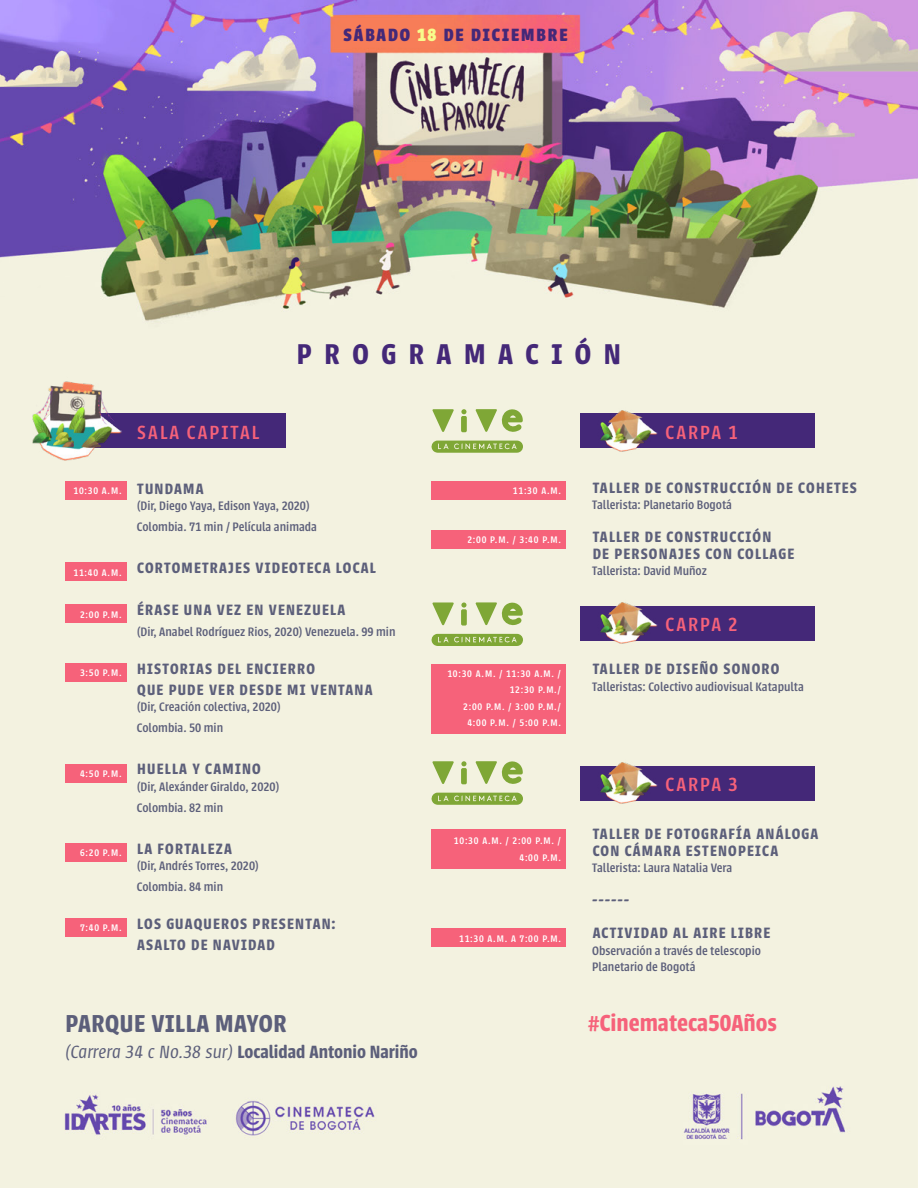
<style>
.page{position:relative;width:918px;height:1188px;background:#fff}
.page>*{position:absolute;margin:0;border:0;box-sizing:border-box;transform-origin:0 0}
.t1{font:600 31.5px "Urbana";letter-spacing:.4em;color:#442878}
.t2{font:600 27px "Urbana";letter-spacing:.025em;color:#5c5f7a}
.t3{font:600 25.5px "Urbana";color:#f6627a}
.t4{font:500 21px "Urbana";letter-spacing:.1em;color:#f6627a}
.t5{font:600 19.5px "Urbana";color:#5c5f7a}
.t6{font:700 19.5px "Urbana";letter-spacing:.1em;color:#442878}
.t7{font:600 16.5px/21px "Urbana";letter-spacing:.075em;color:#5c5f7a}
.t8{font:500 13.5px/21px "Urbana";color:#5c5f7a}
.t9{font:500 10.5px/16.5px "Urbana";letter-spacing:.075em;color:#fff;text-align:right}
.s1{color:#f7fc8c}
.s2{font-weight:300;font-style:italic}
</style>
<div class="page">
<img style="left:0;top:0;width:918px;height:1188px">
<div style="left:52px;top:414px;width:234px;height:34px;background:#442878"></div>
<div style="left:580px;top:414px;width:235px;height:34px;background:#442878"></div>
<div style="left:580px;top:606px;width:235px;height:35px;background:#442878"></div>
<div style="left:580px;top:766px;width:235px;height:35px;background:#442878"></div>
<div style="left:65px;top:481px;width:61px;height:19px;background:#f6627a"></div>
<div style="left:432px;top:481px;width:134px;height:19px;background:#f6627a"></div>
<div style="left:432px;top:530px;width:134px;height:19px;background:#f6627a"></div>
<div style="left:65px;top:563px;width:61px;height:18px;background:#f6627a"></div>
<div style="left:65px;top:605px;width:61px;height:18px;background:#f6627a"></div>
<div style="left:432px;top:665px;width:134px;height:69px;background:#f6627a"></div>
<div style="left:65px;top:663px;width:61px;height:18px;background:#f6627a"></div>
<div style="left:65px;top:764px;width:61px;height:19px;background:#f6627a"></div>
<div style="left:432px;top:829px;width:134px;height:39px;background:#f6627a"></div>
<div style="left:65px;top:843px;width:61px;height:19px;background:#f6627a"></div>
<div style="left:432px;top:929px;width:134px;height:18px;background:#f6627a"></div>
<div style="left:65px;top:918px;width:61px;height:19px;background:#f6627a"></div>
<img style="left:9px;top:353px;width:128px;height:128px">
<img style="left:585px;top:384px;width:81px;height:81px">
<img style="left:585px;top:576px;width:81px;height:81px">
<img style="left:585px;top:736px;width:81px;height:81px">
<svg style="left:432px;top:602px;width:22px;height:23px"></svg>
<svg style="left:475px;top:600px;width:48px;height:26px"></svg>
<svg style="left:461px;top:602px;width:6px;height:24px"></svg>
<svg style="left:431px;top:634px;width:92px;height:12px"></svg>
<svg style="left:432px;top:761px;width:22px;height:23px"></svg>
<svg style="left:475px;top:759px;width:48px;height:25px"></svg>
<svg style="left:461px;top:761px;width:6px;height:23px"></svg>
<svg style="left:431px;top:793px;width:92px;height:12px"></svg>
<svg style="left:432px;top:409px;width:22px;height:23px"></svg>
<svg style="left:475px;top:407px;width:48px;height:25px"></svg>
<svg style="left:461px;top:409px;width:6px;height:23px"></svg>
<svg style="left:431px;top:441px;width:92px;height:12px"></svg>
<h3 class="t6" style="left:344px;top:23px;width:225px">SÁBADO <span class="s1">18</span> DE DICIEMBRE</h3>
<h1 class="t1" style="left:297px;top:337px;width:326px">PROGRAMACIÓN</h1>
<h3 class="t4" style="left:137px;top:421px;width:124px">SALA CAPITAL</h3>
<h3 class="t4" style="left:666px;top:421px;width:74px">CARPA 1</h3>
<p class="t7" style="left:137px;top:478px;width:68px">TUNDAMA</p>
<p class="t8" style="left:137px;top:495px;width:182px">(Dir, Diego Yaya, Edison Yaya, 2020)<br>Colombia. 71 min / Película animada</p>
<p class="t7" style="left:137px;top:558px;width:240px">CORTOMETRAJES VIDEOTECA LOCAL</p>
<p class="t7" style="left:137px;top:600px;width:210px">ÉRASE UNA VEZ EN VENEZUELA</p>
<p class="t8" style="left:137px;top:621px;width:260px">(Dir, Anabel Rodríguez Rios, 2020) Venezuela. 99 min</p>
<p class="t7" style="left:137px;top:658px;width:237px">HISTORIAS DEL ENCIERRO<br>QUE PUDE VER DESDE MI VENTANA</p>
<p class="t8" style="left:137px;top:696px;width:146px">(Dir, Creación colectiva, 2020)<br>Colombia. 50 min</p>
<p class="t7" style="left:137px;top:759px;width:125px">HUELLA Y CAMINO</p>
<p class="t8" style="left:137px;top:776px;width:144px">(Dir, Alexánder Giraldo, 2020)<br>Colombia. 82 min</p>
<p class="t7" style="left:137px;top:838px;width:96px">LA FORTALEZA</p>
<p class="t8" style="left:137px;top:855px;width:124px">(Dir, Andrés Torres, 2020)<br>Colombia. 84 min</p>
<p class="t7" style="left:137px;top:913px;width:200px">LOS GUAQUEROS PRESENTAN:<br>ASALTO DE NAVIDAD</p>
<p class="t9" style="left:74px;top:483px;width:50px">10:30 A.M.</p>
<p class="t9" style="left:513px;top:483px;width:50px">11:30 A.M.</p>
<p class="t9" style="left:467px;top:532px;width:95px">2:00 P.M. / 3:40 P.M.</p>
<p class="t9" style="left:74px;top:564px;width:50px">11:40 A.M.</p>
<p class="t9" style="left:80px;top:606px;width:43px">2:00 P.M.</p>
<p class="t9" style="left:80px;top:665px;width:43px">3:50 P.M.</p>
<p class="t9" style="left:447px;top:665px;width:115px">10:30 A.M. / 11:30 A.M. /<br>12:30 P.M./<br>2:00 P.M. / 3:00 P.M./<br>4:00 P.M. / 5:00 P.M.</p>
<p class="t9" style="left:80px;top:766px;width:43px">4:50 P.M.</p>
<p class="t9" style="left:454px;top:833px;width:109px">10:30 A.M. / 2:00 P.M. /<br>4:00 P.M.</p>
<p class="t9" style="left:80px;top:845px;width:43px">6:20 P.M.</p>
<p class="t9" style="left:80px;top:920px;width:43px">7:40 P.M.</p>
<p class="t9" style="left:459px;top:930px;width:103px">11:30 A.M. A 7:00 P.M.</p>
<h2 class="t2" style="left:66px;top:1009px;width:223px">PARQUE VILLA MAYOR</h2>
<h3 class="t5" style="left:65px;top:1041px;width:354px"><span class="s2">(Carrera 34 c No.38 sur)</span> Localidad Antonio Nariño</h3>
<p class="t7" style="left:593px;top:477px;width:266px">TALLER DE CONSTRUCCIÓN DE COHETES</p>
<p class="t8" style="left:592px;top:495px;width:141px">Tallerista: Planetario Bogotá</p>
<p class="t7" style="left:593px;top:529px;width:203px;line-height:16.5px">TALLER DE CONSTRUCCIÓN<br>DE PERSONAJES CON COLLAGE</p>
<p class="t8" style="left:592px;top:561px;width:116px">Tallerista: David Muñoz</p>
<h3 class="t4" style="left:666px;top:613px;width:74px">CARPA 2</h3>
<p class="t7" style="left:593px;top:659px;width:188px">TALLER DE DISEÑO SONORO</p>
<p class="t8" style="left:592px;top:676px;width:213px">Talleristas: Colectivo audiovisual Katapulta</p>
<h3 class="t4" style="left:666px;top:773px;width:74px">CARPA 3</h3>
<p class="t7" style="left:593px;top:826px;width:227px;line-height:16.5px">TALLER DE FOTOGRAFÍA ANÁLOGA<br>CON CÁMARA ESTENOPEICA</p>
<p class="t8" style="left:592px;top:858px;width:142px">Tallerista: Laura Natalia Vera</p>
<p class="t7" style="left:592px;top:884px;width:180px;line-height:33px">------<br>ACTIVIDAD AL AIRE LIBRE</p>
<p class="t8" style="left:592px;top:942px;width:170px;line-height:16.5px">Observación a través de telescopio<br>Planetario de Bogotá</p>
<h3 class="t3" style="left:588px;top:1009px;width:190px">#Cinemateca50Años</h3>
</div>
